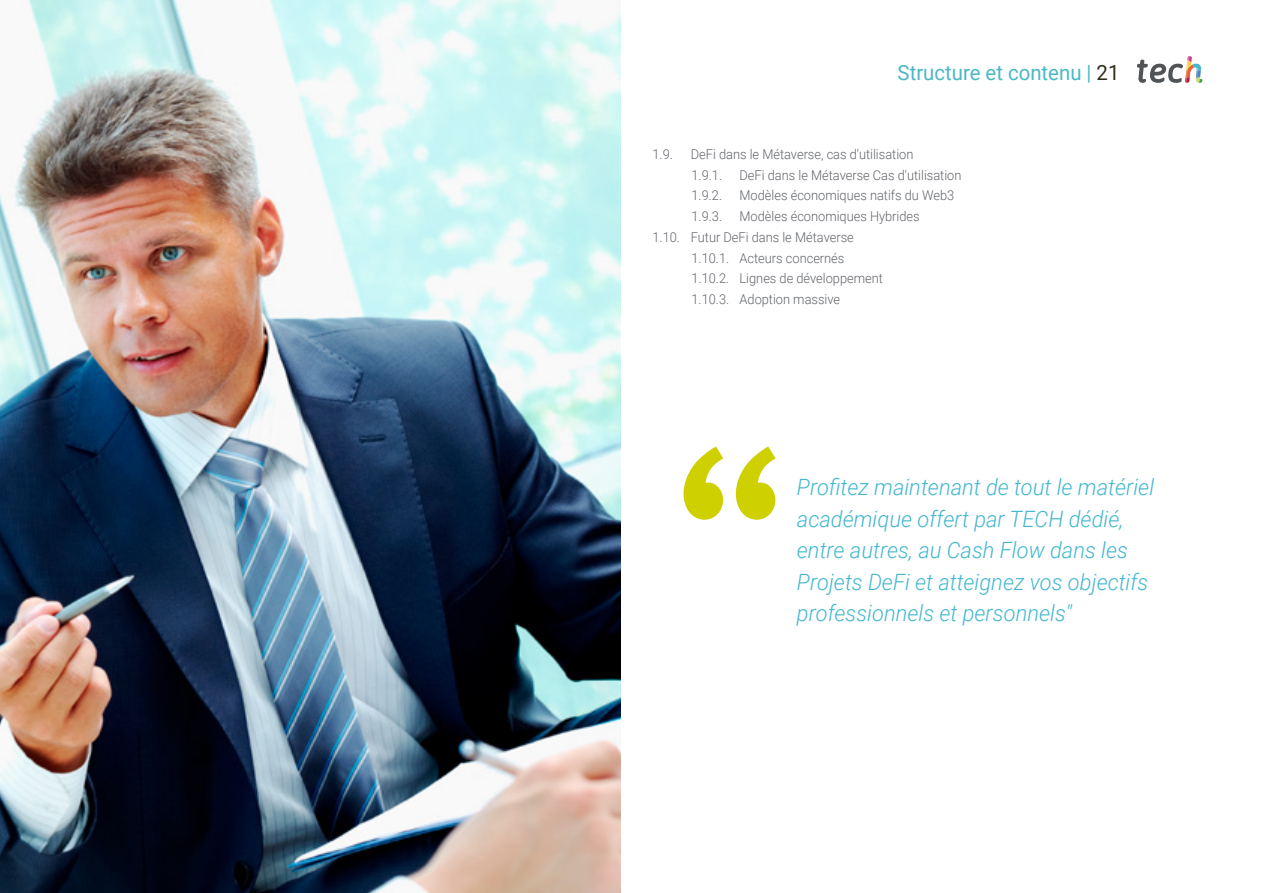
<style>
.page{position:relative;width:1263px;height:893px;background:#fff}
.page>*{position:absolute;margin:0;border:0;box-sizing:border-box;transform-origin:0 0}
.t1{font:italic 300 22.5px/31.5px "Roboto";color:#43b7cf}
.t2{font:21px "Roboto";color:#4db7c5}
.t3{font:300 13.5px/20.7px "Roboto";color:#61646a;scale:.95 1}
.s1{color:#312e20}
</style>
<div class="page">
<img style="left:0;top:0;width:621px;height:893px">
<svg style="left:1137px;top:56px;width:65px;height:27px"></svg>
<svg style="left:683px;top:446px;width:93px;height:74px"></svg>
<h2 class="t2" style="left:898px;top:57px;width:223px">Structure et contenu | <span class="s1">21</span></h2>
<p class="t3" style="left:652px;top:143px;width:23px">1.9.</p>
<p class="t3" style="left:691px;top:143px;width:236px">DeFi dans le Métaverse, cas d'utilisation<br>1.9.1.</p>
<p class="t3" style="left:739px;top:164px;width:235px">DeFi dans le Métaverse Cas d'utilisation</p>
<p class="t3" style="left:691px;top:185px;width:34px">1.9.2.</p>
<p class="t3" style="left:739px;top:185px;width:227px">Modèles économiques natifs du Web3</p>
<p class="t3" style="left:691px;top:206px;width:34px">1.9.3.</p>
<p class="t3" style="left:739px;top:206px;width:191px">Modèles économiques Hybrides</p>
<p class="t3" style="left:652px;top:226px;width:213px">1.10. Futur DeFi dans le Métaverse</p>
<p class="t3" style="left:691px;top:247px;width:162px">1.10.1. Acteurs concernés</p>
<p class="t3" style="left:691px;top:268px;width:203px">1.10.2. Lignes de développement</p>
<p class="t3" style="left:691px;top:289px;width:158px">1.10.3. Adoption massive</p>
<h1 class="t1" style="left:797px;top:471px;width:359px">Profitez maintenant de tout le matériel académique offert par TECH dédié, entre autres, au Cash Flow dans les Projets DeFi et atteignez vos objectifs professionnels et personnels"</h1>
</div>
